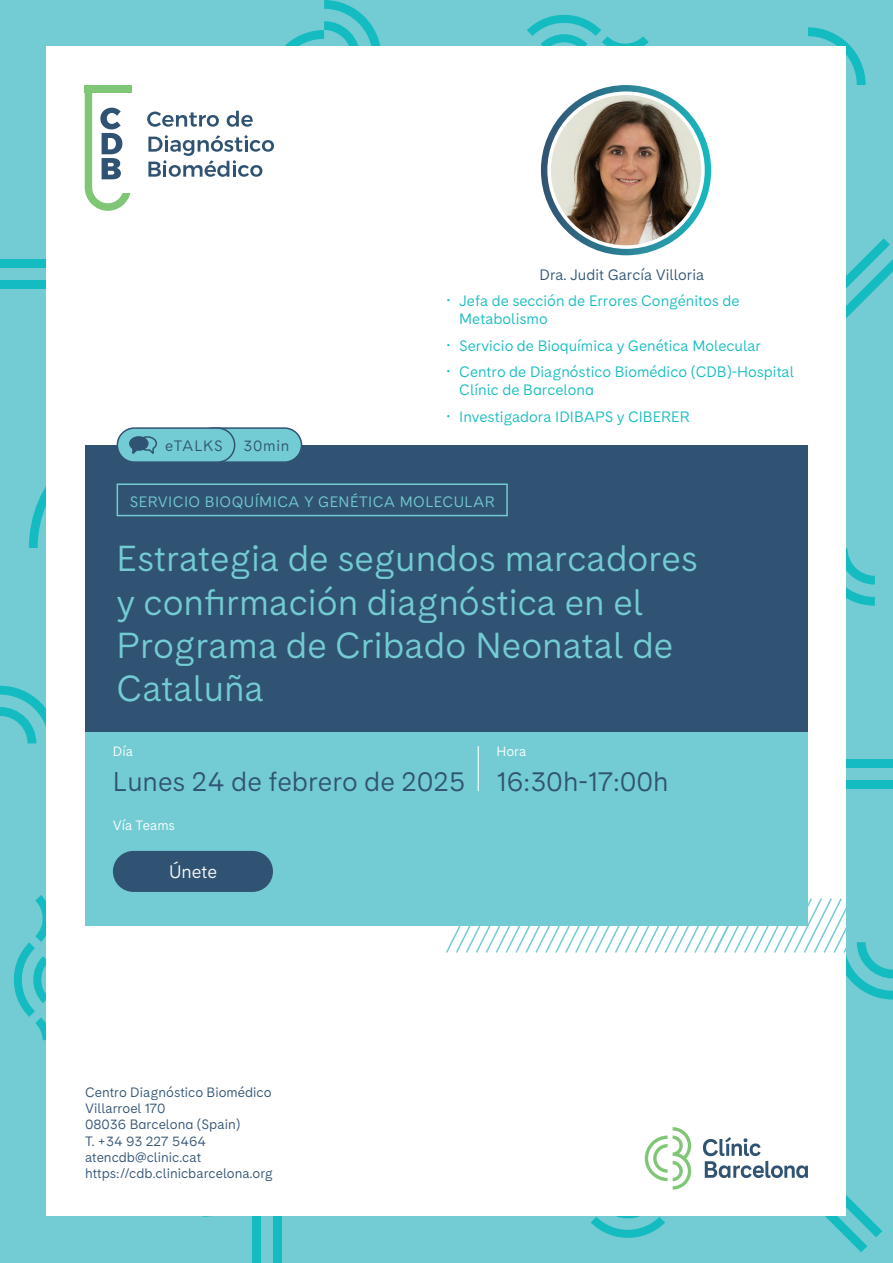
<style>
.page{position:relative;width:893px;height:1263px;background:#73ccd3}
.page>*{position:absolute;margin:0;border:0;box-sizing:border-box;transform-origin:0 0}
.t1{font:36px/43.2px "Cadiz CB";color:#73ccd3}
.t2{font:27px "Cadiz CB";color:#315373}
.t3{font:18px "Cadiz CB";color:#f9faf8}
.t4{font:15px/18px "Cadiz CB";color:#14bcc1}
.Titular{font:15px "Cadiz CB";letter-spacing:.03em;color:#73ccd3}
.t5{font:15px "Cadiz CB";color:#315373}
.t6{font:13.5px "Cadiz CB";color:#315373}
.t7{font:13.5px "Cadiz CB";color:#fff}
</style>
<div class="page">
<svg style="left:846px;top:238px;width:47px;height:80px"></svg>
<div style="left:781px;top:759px;width:112px;height:9px;background:#14bcc1"></div>
<div style="left:781px;top:780px;width:112px;height:9px;background:#14bcc1"></div>
<div style="left:0;top:259px;width:100px;height:9px;background:#14bcc1"></div>
<div style="left:0;top:280px;width:100px;height:9px;background:#14bcc1"></div>
<svg style="left:267px;top:0;width:114px;height:47px"></svg>
<svg style="left:846px;top:548px;width:29px;height:58px"></svg>
<div style="left:252px;top:1211px;width:9px;height:52px;background:#14bcc1"></div>
<div style="left:274px;top:1211px;width:8px;height:52px;background:#14bcc1"></div>
<svg style="left:591px;top:1216px;width:74px;height:22px"></svg>
<svg style="left:13px;top:881px;width:34px;height:159px"></svg>
<svg style="left:527px;top:14px;width:135px;height:33px"></svg>
<svg style="left:0;top:686px;width:47px;height:57px"></svg>
<svg style="left:808px;top:27px;width:58px;height:58px"></svg>
<div style="left:47px;top:47px;width:799px;height:1169px;background:#fff"></div>
<svg style="left:445px;top:898px;width:448px;height:101px"></svg>
<svg style="left:541px;top:85px;width:170px;height:170px"></svg>
<img style="left:551px;top:95px;width:150px;height:150px;border-radius:75px">
<div style="left:85px;top:732px;width:723px;height:193px;background:#73ccd3"></div>
<div style="left:85px;top:445px;width:723px;height:287px;background:#315373"></div>
<div style="left:196px;top:428px;width:105px;height:34px;background:#73ccd3;border-radius:17px"></div>
<div style="left:195px;top:427px;width:107px;height:36px;border:2px solid #315373;border-radius:17px"></div>
<div style="left:113px;top:851px;width:160px;height:41px;background:#315373;border-radius:21px"></div>
<div style="left:117px;top:483px;width:391px;height:33px;border:2px solid #73ccd3"></div>
<hr style="left:478px;top:746px;width:1px;height:45px;background:#fff">
<div style="left:117px;top:428px;width:118px;height:34px;background:#73ccd3;border-radius:17px"></div>
<div style="left:117px;top:427px;width:118px;height:36px;border:2px solid #315373;border-radius:17px"></div>
<svg style="left:29px;top:427px;width:129px;height:121px"></svg>
<svg style="left:147px;top:112px;width:72px;height:15px"></svg>
<svg style="left:227px;top:111px;width:26px;height:16px"></svg>
<svg style="left:148px;top:135px;width:126px;height:42px"></svg>
<div style="left:85px;top:85px;width:47px;height:7px;background:#7fc677"></div>
<svg style="left:84px;top:85px;width:46px;height:126px"></svg>
<svg style="left:703px;top:1137px;width:179px;height:115px"></svg>
<svg style="left:645px;top:1127px;width:46px;height:62px"></svg>
<p class="t5" style="left:165px;top:435px;width:59px">eTALKS</p>
<p class="t5" style="left:243px;top:435px;width:47px">30min</p>
<p class="t5" style="left:539px;top:264px;width:166px">Dra. Judit García Villoria</p>
<p class="t4" style="left:459px;top:292px;width:282px;text-indent:-13px">• Jefa de sección de Errores Congénitos de<br>Metabolismo</p>
<p class="t4" style="left:446px;top:336px;width:316px">• Servicio de Bioquímica y Genética Molecular</p>
<p class="t4" style="left:459px;top:363px;width:336px;text-indent:-13px">• Centro de Diagnóstico Biomédico (CDB)-Hospital<br>Clínic de Barcelona</p>
<p class="t4" style="left:446px;top:407px;width:245px">• Investigadora IDIBAPS y CIBERER</p>
<p class="Titular" style="left:130px;top:491px;width:367px">SERVICIO BIOQUÍMICA Y GENÉTICA MOLECULAR</p>
<p class="t1" style="left:117px;top:536px;width:583px">Estrategia de segundos marcadores y confirmación diagnóstica en el<br>Programa de Cribado Neonatal de<br>Cataluña</p>
<p class="t7" style="left:113px;top:741px;width:22px">Día</p>
<p class="t7" style="left:496px;top:741px;width:31px">Hora</p>
<p class="t2" style="left:113px;top:762px;width:354px">Lunes 24 de febrero de 2025</p>
<p class="t2" style="left:496px;top:762px;width:174px">16:30h-17:00h</p>
<p class="t7" style="left:113px;top:815px;width:64px">Vía Teams</p>
<p class="t3" style="left:169px;top:858px;width:50px">Únete</p>
<p class="t6" style="left:85px;top:1082px;width:188px">Centro Diagnóstico Biomédico</p>
<p class="t6" style="left:85px;top:1098px;width:82px">Villarroel 170</p>
<p class="t6" style="left:85px;top:1115px;width:157px">08036 Barcelona (Spain)</p>
<p class="t6" style="left:85px;top:1131px;width:122px">T. +34 93 227 5464</p>
<p class="t6" style="left:85px;top:1147px;width:118px">atencdb@clinic.cat</p>
<p class="t6" style="left:85px;top:1163px;width:189px">https://cdb.clinicbarcelona.org</p>
</div>
